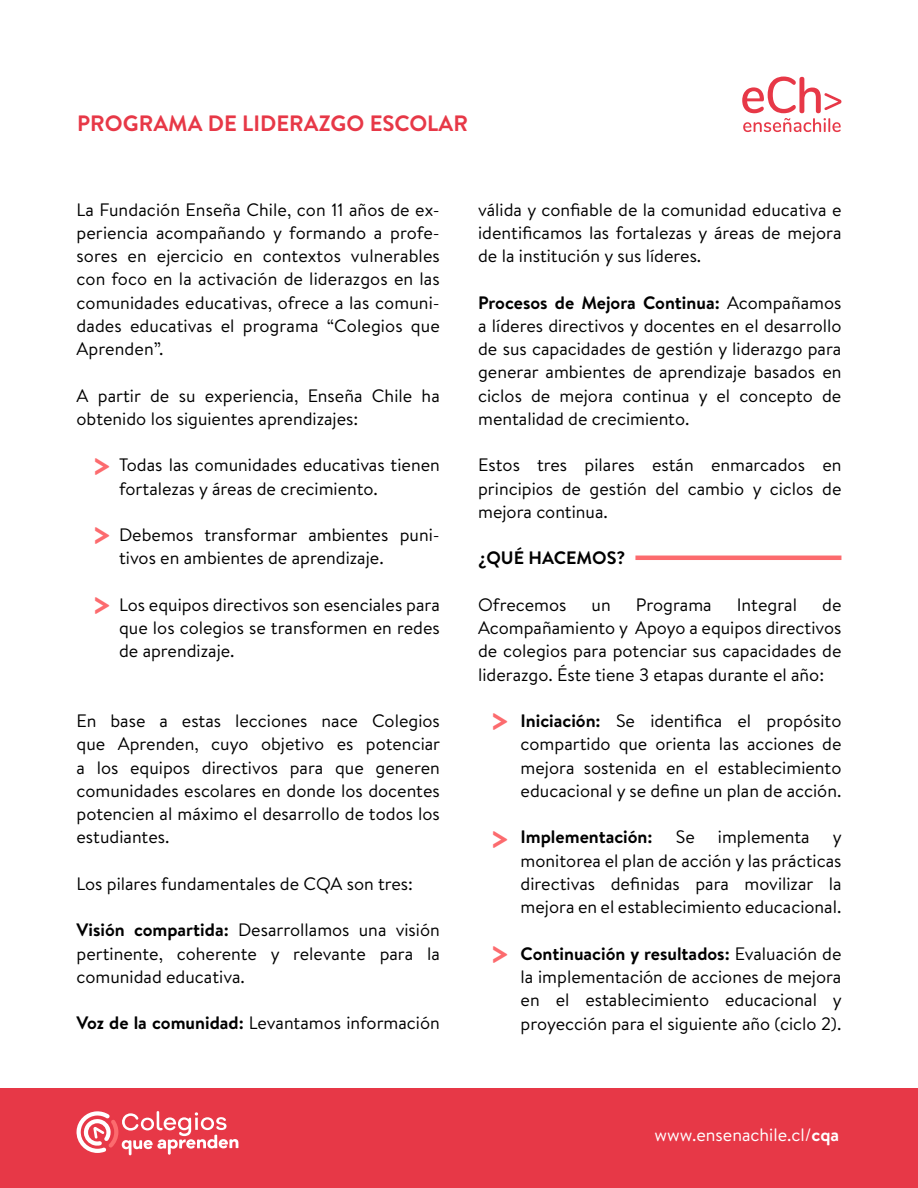
<style>
.page{position:relative;width:918px;height:1188px;background:#fff}
.page>*{position:absolute;margin:0;border:0;box-sizing:border-box;transform-origin:0 0}
.t1{font:700 36.3px "Brandon Text";color:#fc6b6e}
.t2{font:700 22.2px "Brandon Text";color:#e73847}
.t3{font:18px/23.2px "Brandon Text";color:#000;text-align:justify}
.t4{font:700 18px "Brandon Text";color:#000}
.t5{font:18px "Brandon Text";color:#fff}
.s1{font-weight:700}
</style>
<div class="page">
<div style="left:0;top:1089px;width:918px;height:99px;background:#e73847"></div>
<svg style="left:742px;top:77px;width:99px;height:55px"></svg>
<hr style="left:635px;top:556px;width:206px;height:4px;background:#fc6b6e">
<svg style="left:76px;top:1111px;width:162px;height:44px"></svg>
<p class="t2" style="left:77px;top:108px;width:392px">PROGRAMA DE LIDERAZGO ESCOLAR</p>
<p class="t3" style="left:77px;top:197px;width:365px">La Fundación Enseña Chile, con 11 años de ex&shy;periencia acompañando y formando a profe&shy;sores en ejercicio en contextos vulnerables con foco en la activación de liderazgos en las comunidades educativas, ofrece a las comuni&shy;dades educativas el programa “Colegios que Aprenden”.</p>
<p class="t3" style="left:77px;top:383px;width:365px">A partir de su experiencia, Enseña Chile ha obtenido los siguientes aprendizajes:</p>
<p class="t3" style="left:119px;top:453px;width:322px">Todas las comunidades educativas tienen fortalezas y áreas de crecimiento.</p>
<p class="t3" style="left:119px;top:523px;width:322px">Debemos transformar ambientes puni&shy;tivos en ambientes de aprendizaje.</p>
<p class="t3" style="left:119px;top:592px;width:322px">Los equipos directivos son esenciales para que los colegios se transformen en redes de aprendizaje.</p>
<h1 class="t1" style="left:91px;top:437px;width:23px">&gt;</h1>
<h1 class="t1" style="left:91px;top:506px;width:23px">&gt;</h1>
<h1 class="t1" style="left:91px;top:576px;width:23px">&gt;</h1>
<p class="t3" style="left:77px;top:709px;width:365px">En base a estas lecciones nace Colegios que Aprenden, cuyo objetivo es potenciar a los equipos directivos para que generen comunidades escolares en donde los docentes potencien al máximo el desarrollo de todos los estudiantes.</p>
<p class="t3" style="left:77px;top:871px;width:338px">Los pilares fundamentales de CQA son tres:</p>
<p class="t3" style="left:77px;top:918px;width:365px"><span class="s1">Visión compartida:</span> Desarrollamos una visión pertinente, coherente y relevante para la comunidad educativa.</p>
<p class="t3" style="left:77px;top:1011px;width:365px"><span class="s1">Voz de la comunidad:</span> Levantamos información</p>
<p class="t3" style="left:478px;top:197px;width:365px">válida y confiable de la comunidad educativa e identificamos las fortalezas y áreas de mejora de la institución y sus líderes.</p>
<p class="t3" style="left:478px;top:290px;width:365px"><span class="s1">Procesos de Mejora Continua:</span> Acompañamos a líderes directivos y docentes en el desarrollo de sus capacidades de gestión y liderazgo para generar ambientes de aprendizaje basados en ciclos de mejora continua y el concepto de mentalidad de crecimiento.</p>
<p class="t3" style="left:478px;top:453px;width:365px">Estos tres pilares están enmarcados en principios de gestión del cambio y ciclos de mejora continua.</p>
<p class="t4" style="left:478px;top:546px;width:149px">¿QUÉ HACEMOS?</p>
<p class="t3" style="left:478px;top:592px;width:90px">Ofrecemos</p>
<p class="t3" style="left:592px;top:592px;width:21px">un</p>
<p class="t3" style="left:636px;top:592px;width:77px">Programa</p>
<p class="t3" style="left:737px;top:592px;width:62px">Integral</p>
<p class="t3" style="left:478px;top:592px;width:365px;text-indent:344px">de Acompañamiento y Apoyo a equipos directivos de colegios para potenciar sus capacidades de liderazgo. Éste tiene 3 etapas durante el año:</p>
<p class="t3" style="left:521px;top:709px;width:322px"><span class="s1">Iniciación:</span> Se identifica el propósito compartido que orienta las acciones de mejora sostenida en el establecimiento educacional y se define un plan de acción.</p>
<p class="t4" style="left:521px;top:825px;width:134px">Implementación:</p>
<p class="t3" style="left:676px;top:825px;width:21px">Se</p>
<p class="t3" style="left:718px;top:825px;width:93px">implementa</p>
<h1 class="t1" style="left:489px;top:692px;width:23px">&gt;</h1>
<h1 class="t1" style="left:489px;top:810px;width:23px">&gt;</h1>
<p class="t3" style="left:521px;top:825px;width:323px;text-indent:312px">y monitorea el plan de acción y las prácticas directivas definidas para movilizar la mejora en el establecimiento educacional.</p>
<p class="t3" style="left:521px;top:941px;width:323px"><span class="s1">Continuación y resultados:</span> Evaluación de la implementación de acciones de mejora en el establecimiento educacional y proyección para el siguiente año (ciclo 2).</p>
<h1 class="t1" style="left:489px;top:925px;width:23px">&gt;</h1>
<p class="t5" style="left:654px;top:1123px;width:186px">www.ensenachile.cl/<span class="s1">cqa</span></p>
</div>
